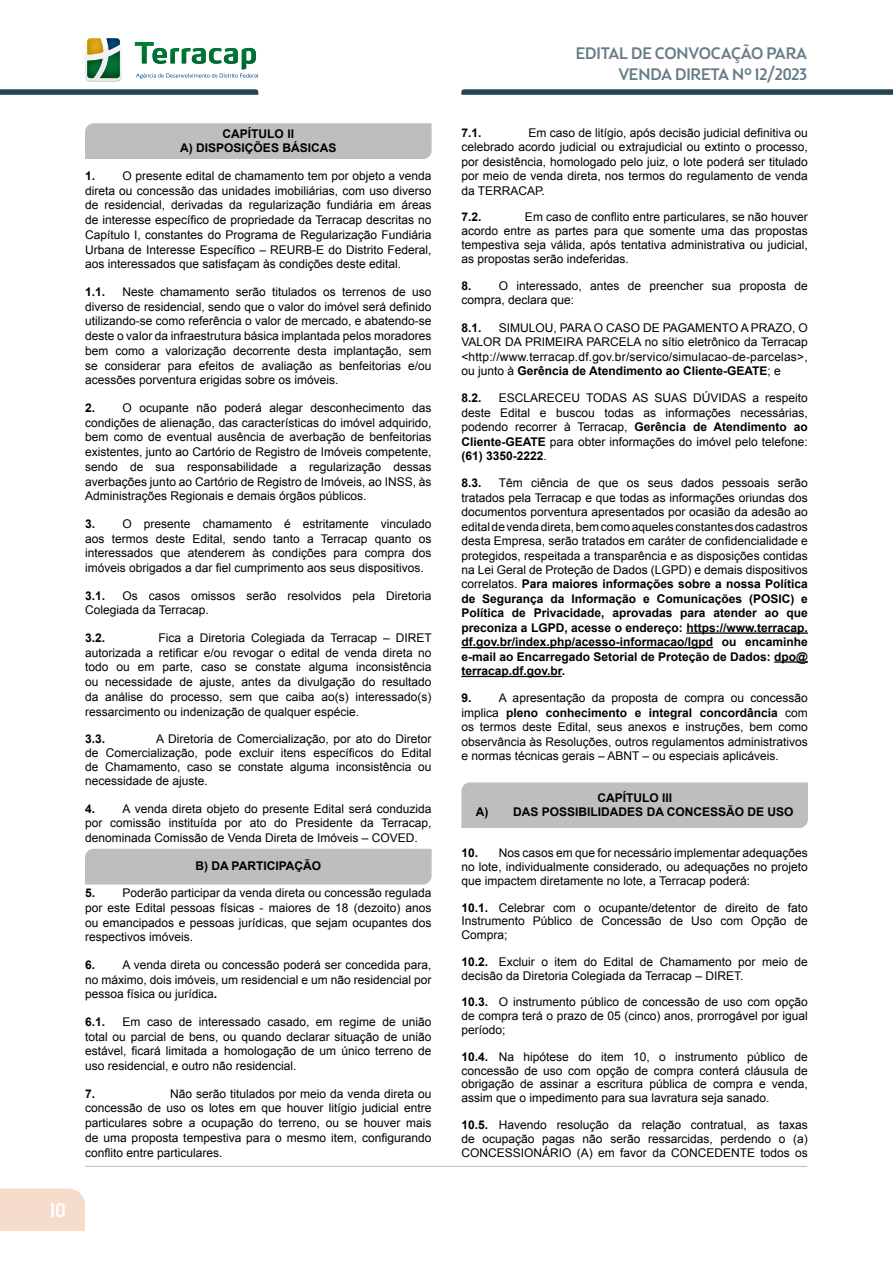
<style>
.page{position:relative;width:893px;height:1263px;background:#fff}
.page>*{position:absolute;margin:0;border:0;box-sizing:border-box;transform-origin:0 0}
.t1{font:500 19.5px "Brooklyn Samuels Five";color:#fff}
.t2{font:500 16.5px/20.4px "Brooklyn Samuels Five";letter-spacing:-.01em;color:#667d87;text-align:right}
.t3{font:12px/14.7px "Arial";color:#000;text-align:justify}
.t4{font:700 12px/14.7px "Arial";color:#000;text-align:center}
.s1{font-weight:700}
</style>
<div class="page">
<div style="left:0;top:1188px;width:85px;height:43px;background:#f6ddcb"></div>
<svg style="left:0;top:89px;width:258px;height:6px;background:#345461"></svg>
<svg style="left:461px;top:89px;width:432px;height:6px;background:#355461"></svg>
<svg style="left:85px;top:38px;width:37px;height:44px"></svg>
<img style="left:87px;top:59px;width:16px;height:19px">
<svg style="left:135px;top:42px;width:123px;height:37px"></svg>
<hr style="left:85px;top:1166px;width:722px;height:1px;background:#bcbec0">
<div style="left:85px;top:123px;width:347px;height:36px;background:#bcbec0"></div>
<div style="left:461px;top:782px;width:347px;height:46px;background:#bcbec0"></div>
<div style="left:85px;top:849px;width:347px;height:35px;background:#bcbec0"></div>
<hr style="left:686px;top:632px;width:122px;height:2px;background:#000">
<hr style="left:461px;top:647px;width:252px;height:1px;background:#000">
<hr style="left:774px;top:661px;width:34px;height:2px;background:#000">
<hr style="left:461px;top:676px;width:101px;height:1px;background:#000">
<h1 class="t1" style="left:50px;top:1199px;width:17px">10</h1>
<p class="t4" style="left:180px;top:126px;width:158px">CAPÍTULO II<br>A) DISPOSIÇÕES BÁSICAS</p>
<p class="t3" style="left:85px;top:168px;width:348px"><span class="s1">1.</span> O presente edital de chamamento tem por objeto a venda direta ou concessão das unidades imobiliárias, com uso diverso de residencial, derivadas da regularização fundiária em áreas de interesse específico de propriedade da Terracap descritas no Capítulo I, constantes do Programa de Regularização Fundiária Urbana de Interesse Específico – REURB-E do Distrito Federal, aos interessados que satisfaçam às condições deste edital.</p>
<p class="t4" style="left:85px;top:285px;width:22px">1.1.</p>
<p class="t3" style="left:85px;top:284px;width:348px;text-indent:38px">Neste chamamento serão titulados os terrenos de uso diverso de residencial, sendo que o valor do imóvel será definido utilizando-se como referência o valor de mercado, e abatendo-se deste o valor da infraestrutura básica implantada pelos moradores bem como a valorização decorrente desta implantação, sem se considerar para efeitos de avaliação as benfeitorias e/ou acessões porventura erigidas sobre os imóveis.</p>
<p class="t3" style="left:85px;top:400px;width:348px"><span class="s1">2.</span> O ocupante não poderá alegar desconhecimento das condições de alienação, das características do imóvel adquirido, bem como de eventual ausência de averbação de benfeitorias existentes, junto ao Cartório de Registro de Imóveis competente, sendo de sua responsabilidade a regularização dessas averbações junto ao Cartório de Registro de Imóveis, ao INSS, às Administrações Regionais e demais órgãos públicos.</p>
<p class="t3" style="left:85px;top:516px;width:348px"><span class="s1">3.</span> O presente chamamento é estritamente vinculado aos termos deste Edital, sendo tanto a Terracap quanto os interessados que atenderem às condições para compra dos imóveis obrigados a dar fiel cumprimento aos seus dispositivos.</p>
<p class="t4" style="left:85px;top:588px;width:22px">3.1.</p>
<p class="t3" style="left:85px;top:588px;width:348px;text-indent:38px">Os casos omissos serão resolvidos pela Diretoria<br>Colegiada da Terracap.</p>
<p class="t4" style="left:85px;top:631px;width:22px">3.2.</p>
<p class="t3" style="left:85px;top:630px;width:348px;text-indent:74px">Fica a Diretoria Colegiada da Terracap – DIRET autorizada a retificar e/ou revogar o edital de venda direta no todo ou em parte, caso se constate alguma inconsistência ou necessidade de ajuste, antes da divulgação do resultado da análise do processo, sem que caiba ao(s) interessado(s) ressarcimento ou indenização de qualquer espécie.</p>
<p class="t4" style="left:85px;top:731px;width:22px">3.3.</p>
<p class="t3" style="left:85px;top:731px;width:348px;line-height:14.1px;text-indent:71px">A Diretoria de Comercialização, por ato do Diretor de Comercialização, pode excluir itens específicos do Edital de Chamamento, caso se constate alguma inconsistência ou necessidade de ajuste.</p>
<p class="t3" style="left:85px;top:801px;width:348px"><span class="s1">4.</span> A venda direta objeto do presente Edital será conduzida por comissão instituída por ato do Presidente da Terracap, denominada Comissão de Venda Direta de Imóveis – COVED.</p>
<p class="t4" style="left:195px;top:858px;width:127px">B) DA PARTICIPAÇÃO</p>
<p class="t3" style="left:85px;top:886px;width:348px"><span class="s1">5.</span> Poderão participar da venda direta ou concessão regulada por este Edital pessoas físicas - maiores de 18 (dezoito) anos ou emancipados e pessoas jurídicas, que sejam ocupantes dos respectivos imóveis.</p>
<p class="t3" style="left:85px;top:957px;width:348px"><span class="s1">6.</span> A venda direta ou concessão poderá ser concedida para, no máximo, dois imóveis, um residencial e um não residencial por pessoa física ou jurídica<span class="s1">.</span></p>
<p class="t4" style="left:85px;top:1015px;width:22px">6.1.</p>
<p class="t3" style="left:85px;top:1014px;width:348px;text-indent:38px">Em caso de interessado casado, em regime de união total ou parcial de bens, ou quando declarar situação de união estável, ficará limitada a homologação de um único terreno de uso residencial, e outro não residencial.</p>
<p class="t4" style="left:85px;top:1086px;width:12px">7.</p>
<p class="t3" style="left:85px;top:1086px;width:348px;text-indent:85px">Não serão titulados por meio da venda direta ou concessão de uso os lotes em que houver litígio judicial entre particulares sobre a ocupação do terreno, ou se houver mais de uma proposta tempestiva para o mesmo item, configurando conflito entre particulares.</p>
<h2 class="t2" style="left:576px;top:45px;width:233px">EDITAL DE CONVOCAÇÃO PARA<br>VENDA DIRETA Nº 12/2023</h2>
<p class="t3" style="left:461px;top:126px;width:348px;text-indent:67px">Em caso de litígio, após decisão judicial definitiva ou celebrado acordo judicial ou extrajudicial ou extinto o processo, por desistência, homologado pelo juiz, o lote poderá ser titulado por meio de venda direta, nos termos do regulamento de venda da TERRACAP.</p>
<p class="t4" style="left:461px;top:210px;width:22px">7.2.</p>
<p class="t4" style="left:461px;top:126px;width:22px">7.1.</p>
<p class="t3" style="left:461px;top:210px;width:348px;line-height:13.8px;text-indent:64px">Em caso de conflito entre particulares, se não houver acordo entre as partes para que somente uma das propostas tempestiva seja válida, após tentativa administrativa ou judicial, as propostas serão indeferidas.</p>
<p class="t3" style="left:461px;top:279px;width:348px"><span class="s1">8.</span> O interessado, antes de preencher sua proposta de compra, declara que:</p>
<p class="t4" style="left:461px;top:320px;width:22px">8.1.</p>
<p class="t3" style="left:461px;top:320px;width:348px;text-indent:38px">SIMULOU, PARA O CASO DE PAGAMENTO A PRAZO, O VALOR DA PRIMEIRA PARCELA no sítio eletrônico da Terracap &lt;http://www.terracap.df.gov.br/servico/simulacao-de-parcelas&gt;, ou junto à <span class="s1">Gerência de Atendimento ao Cliente-GEATE</span>; e</p>
<p class="t4" style="left:461px;top:391px;width:22px">8.2.</p>
<p class="t3" style="left:461px;top:391px;width:348px;text-indent:38px">ESCLARECEU TODAS AS SUAS DÚVIDAS a respeito deste Edital e buscou todas as informações necessárias, podendo recorrer à Terracap, <span class="s1">Gerência de Atendimento ao Cliente-GEATE</span> para obter informações do imóvel pelo telefone: <span class="s1">(61) 3350-2222</span>.</p>
<p class="t4" style="left:461px;top:476px;width:22px">8.3.</p>
<p class="t3" style="left:461px;top:476px;width:348px;text-indent:38px">Têm ciência de que os seus dados pessoais serão tratados pela Terracap e que todas as informações oriundas dos documentos porventura apresentados por ocasião da adesão ao edital de venda direta, bem como aqueles constantes dos cadastros desta Empresa, serão tratados em caráter de confidencialidade e protegidos, respeitada a transparência e as disposições contidas na Lei Geral de Proteção de Dados (LGPD) e demais dispositivos correlatos. <span class="s1">Para maiores informações sobre a nossa Política de Segurança da Informação e Comunicações (POSIC) e Política de Privacidade, aprovadas para atender ao que preconiza a LGPD, acesse o endereço: https://www.terracap. df.gov.br/index.php/acesso-informacao/lgpd ou encaminhe e-mail ao Encarregado Setorial de Proteção de Dados: dpo@ terracap.df.gov.br.</span></p>
<p class="t3" style="left:461px;top:691px;width:348px"><span class="s1">9.</span> A apresentação da proposta de compra ou concessão implica <span class="s1">pleno conhecimento e integral concordância</span> com os termos deste Edital, seus anexos e instruções, bem como observância às Resoluções, outros regulamentos administrativos e normas técnicas gerais – ABNT – ou especiais aplicáveis.</p>
<p class="t4" style="left:476px;top:791px;width:319px">CAPÍTULO III<br>A) DAS POSSIBILIDADES DA CONCESSÃO DE USO</p>
<p class="t3" style="left:461px;top:846px;width:348px;line-height:13.8px"><span class="s1">10.</span> Nos casos em que for necessário implementar adequações no lote, individualmente considerado, ou adequações no projeto que impactem diretamente no lote, a Terracap poderá:</p>
<p class="t3" style="left:461px;top:900px;width:348px;line-height:13.8px"><span class="s1">10.1.</span> Celebrar com o ocupante/detentor de direito de fato Instrumento Público de Concessão de Uso com Opção de Compra;</p>
<p class="t3" style="left:461px;top:955px;width:348px;line-height:13.8px"><span class="s1">10.2.</span> Excluir o item do Edital de Chamamento por meio de decisão da Diretoria Colegiada da Terracap – DIRET.</p>
<p class="t3" style="left:461px;top:995px;width:348px;line-height:13.8px"><span class="s1">10.3.</span> O instrumento público de concessão de uso com opção de compra terá o prazo de 05 (cinco) anos, prorrogável por igual período;</p>
<p class="t3" style="left:461px;top:1050px;width:348px;line-height:13.8px"><span class="s1">10.4.</span> Na hipótese do item 10, o instrumento público de concessão de uso com opção de compra conterá cláusula de obrigação de assinar a escritura pública de compra e venda, assim que o impedimento para sua lavratura seja sanado.</p>
<p class="t3" style="left:461px;top:1118px;width:348px;line-height:13.8px"><span class="s1">10.5.</span> Havendo resolução da relação contratual, as taxas de ocupação pagas não serão ressarcidas, perdendo o (a)<br>CONCESSIONÁRIO (A) em favor da CONCEDENTE todos os</p>
</div>
